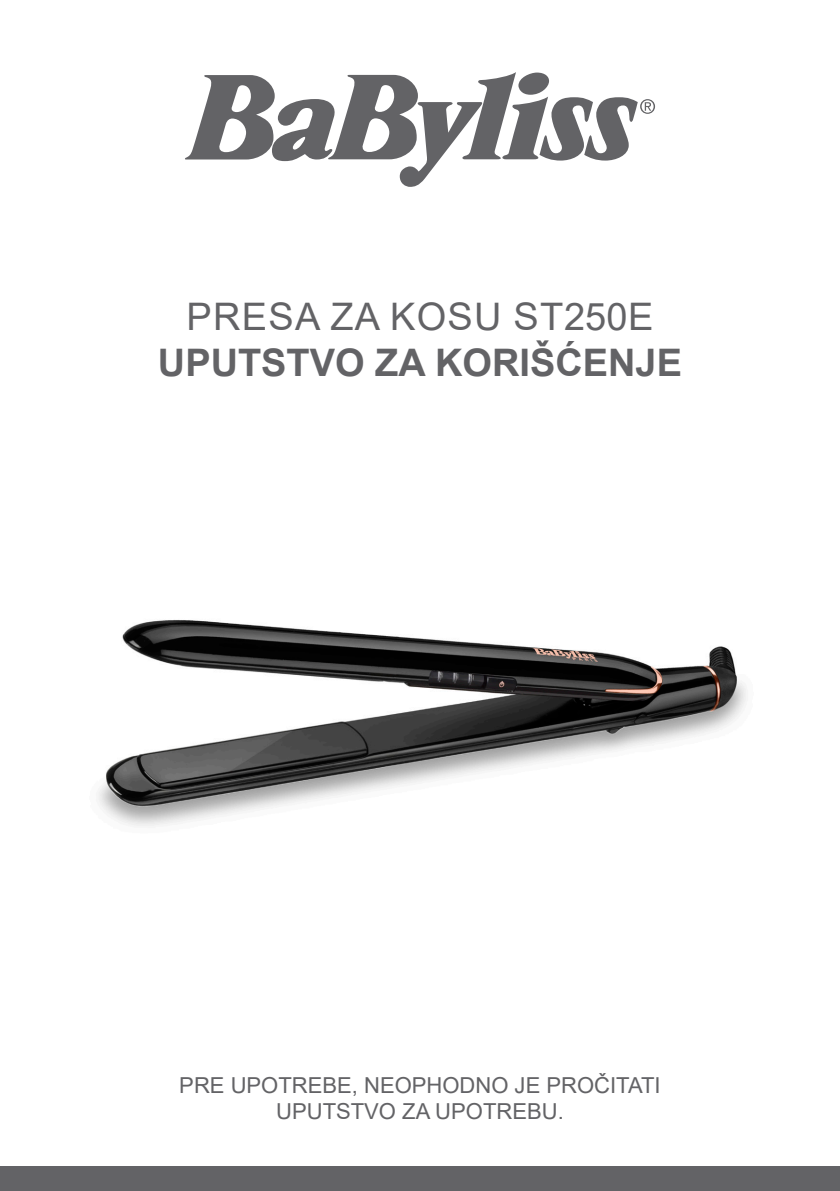
<style>
.page{position:relative;width:840px;height:1191px;background:#fff}
.page>*{position:absolute;margin:0;border:0;box-sizing:border-box;transform-origin:0 0}
.t1{font:700 38px "Arial";color:#636366}
.t2{font:38px "Arial";letter-spacing:.035em;color:#636366}
.t3{font:22px "Arial";color:#636366}
</style>
<div class="page">
<img style="left:98px;top:620px;width:648px;height:206px">
<div style="left:0;top:1166px;width:839px;height:25px;background:#636366"></div>
<svg style="left:185px;top:72px;width:469px;height:115px"></svg>
<p class="t2" style="left:186px;top:291px;width:468px">PRESA ZA KOSU ST250E</p>
<p class="t1" style="left:158px;top:336px;width:525px">UPUTSTVO ZA KORIŠĆENJE</p>
<p class="t3" style="left:179px;top:1069px;width:482px">PRE UPOTREBE, NEOPHODNO JE PROČITATI</p>
<p class="t3" style="left:276px;top:1096px;width:289px">UPUTSTVO ZA UPOTREBU.</p>
</div>
